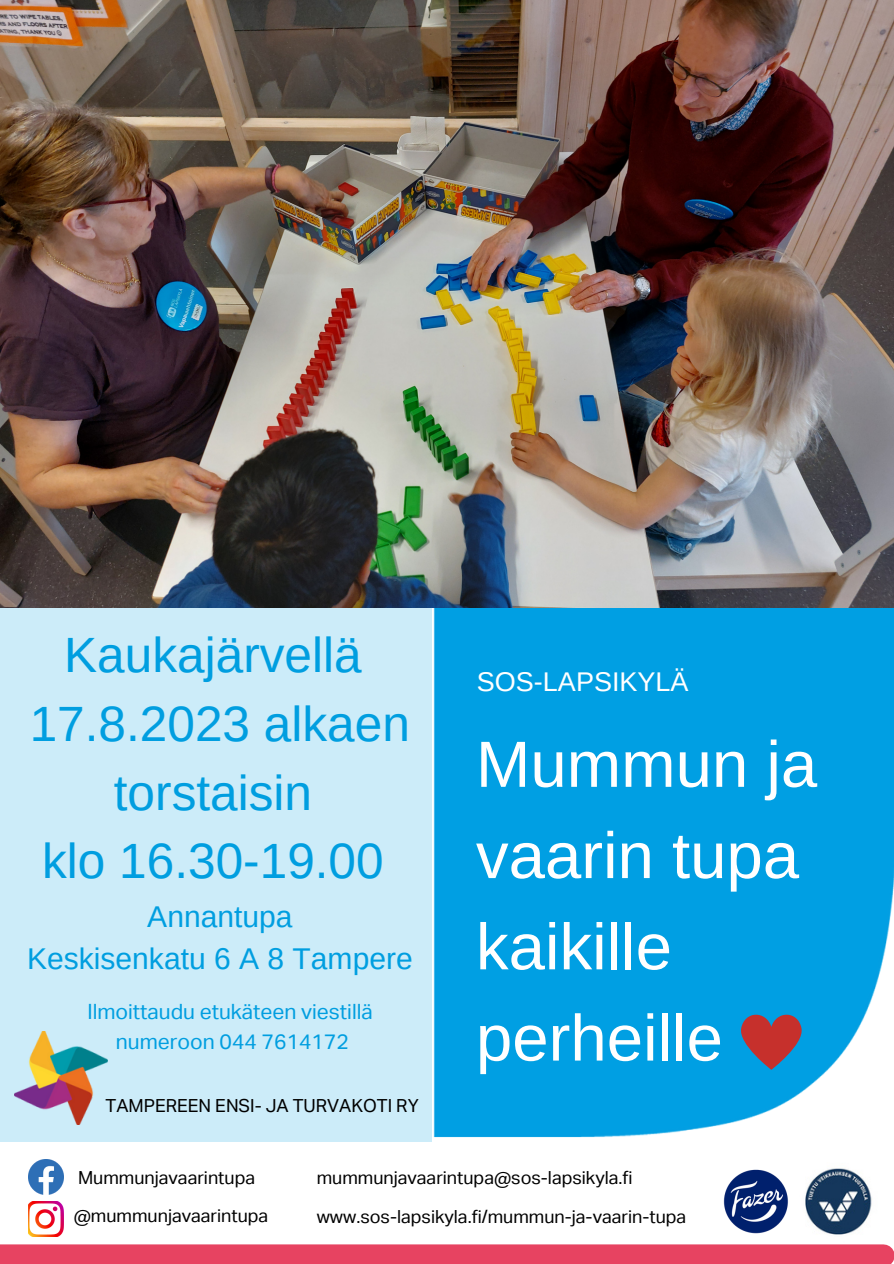
<style>
.page{position:relative;width:894px;height:1264px;background:#fff}
.page>*{position:absolute;margin:0;border:0;box-sizing:border-box;transform-origin:0 0}
.t1{font:65.25px/91.2px "Arimo";color:#fff}
.t2{font:49.5px/68.7px "Arimo";color:#009ee0;text-align:center}
.t3{font:30px/41.7px "Arimo";color:#009ee0;text-align:center}
.t4{font:27px "Arimo";color:#fff}
.t5{font:21px/29.2px "Aktiv Grotesk";color:#009ee0;text-align:center}
.t6{font:18px/38.2px "Aktiv Grotesk";color:#000}
</style>
<div class="page">
<img style="left:28px;top:1201px;width:35px;height:35px">
<img style="left:805px;top:1168px;width:67px;height:67px">
<img style="left:28px;top:1159px;width:35px;height:34px">
<div style="left:0;top:1244px;width:883px;height:19px;background:#e74361"></div>
<img style="left:723px;top:1169px;width:65px;height:65px">
<div style="left:0;top:578px;width:431px;height:563px;background:#ccecf9"></div>
<img style="left:380px;top:607px;width:513px;height:535px">
<svg style="left:737px;top:1010px;width:67px;height:59px;background:#6f607b"></svg>
<img style="left:0;top:0;width:893px;height:607px">
<img style="left:14px;top:1031px;width:94px;height:93px">
<h2 class="t2" style="left:30px;top:620px;width:381px">Kaukajärvellä<br>17.8.2023 alkaen torstaisin<br>klo 16.30-19.00</h2>
<h3 class="t3" style="left:27px;top:895px;width:387px">Annantupa<br>Keskisenkatu 6 A 8 Tampere</h3>
<p class="t5" style="left:87px;top:1000px;width:287px">Ilmoittaudu etukäteen viestillä numeroon 044 7614172</p>
<p class="t6" style="left:106px;top:1088px;width:314px">TAMPEREEN ENSI- JA TURVAKOTI RY</p>
<h3 class="t4" style="left:477px;top:666px;width:213px">SOS-LAPSIKYLÄ</h3>
<h1 class="t1" style="left:476px;top:718px;width:343px">Mummun ja vaarin tupa kaikille perheille</h1>
<p class="t6" style="left:74px;top:1160px;width:196px">Mummunjavaarintupa @mummunjavaarintupa</p>
<p class="t6" style="left:316px;top:1160px;width:317px">mummunjavaarintupa@sos-lapsikyla.fi</p>
<p class="t6" style="left:316px;top:1200px;width:371px">www.sos-lapsikyla.fi/mummun-ja-vaarin-tupa</p>
</div>
